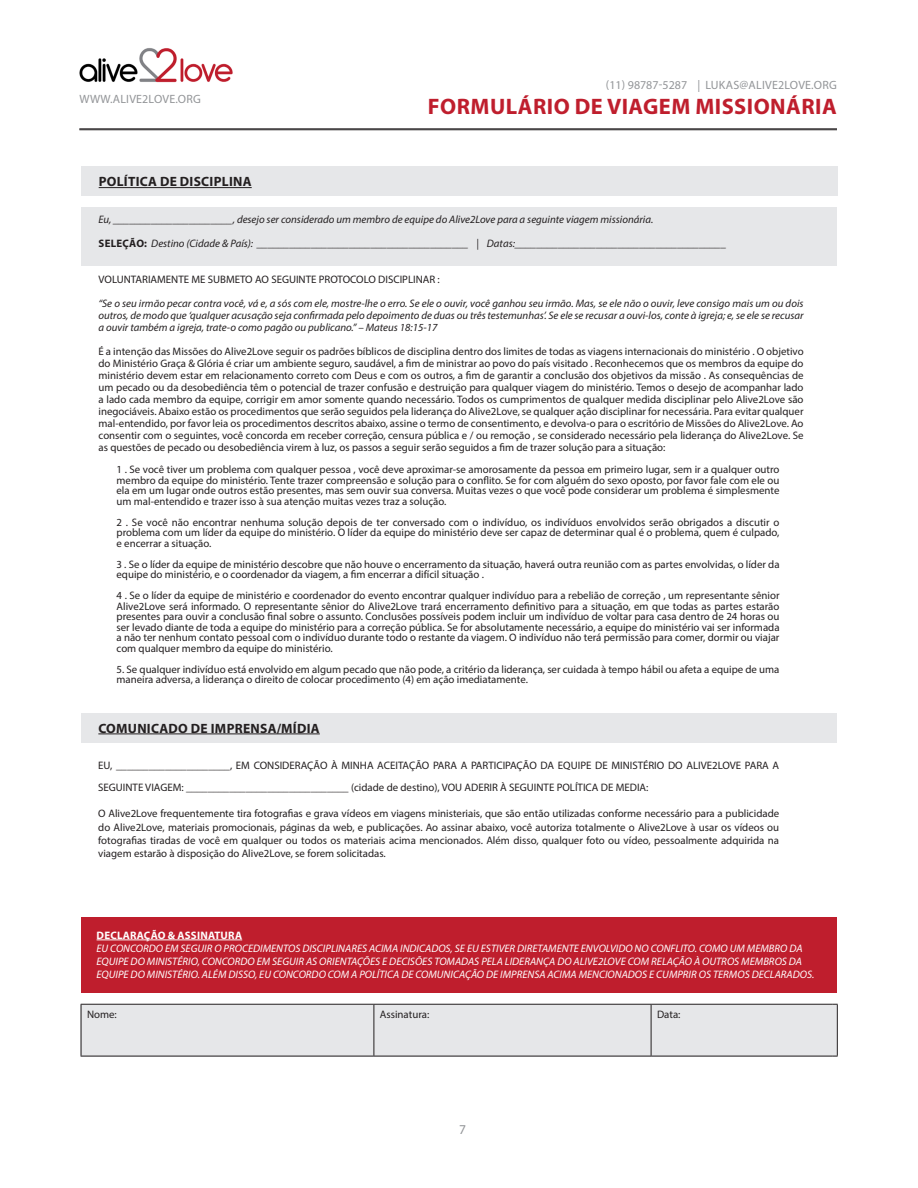
<style>
.page{position:relative;width:918px;height:1188px;background:#fff}
.page>*{position:absolute;margin:0;border:0;box-sizing:border-box;transform-origin:0 0}
.t1{font:700 22.5px "Myriad Pro";letter-spacing:.02em;color:#bf1e2d}
.t2{font:700 13.5px "Myriad Pro";letter-spacing:.02em;color:#231f20}
.t3{font:13.5px "Myriad Pro";color:#939598}
.t4{font:12px "Myriad Pro";letter-spacing:.02em;color:#939598}
.t5{font:10.8px/10.5px "Myriad Pro";color:#231f20;text-align:justify}
.t6{font:italic 10.8px/12px "Myriad Pro";color:#231f20;text-align:justify}
.t7{font:italic 10.8px/13px "Myriad Pro";color:#fff}
.t8{font:700 10.8px "Myriad Pro";letter-spacing:.02em;color:#fff}
.s1{font-weight:700;font-style:normal}
</style>
<div class="page">
<img style="left:79px;top:48px;width:154px;height:35px">
<hr style="left:79px;top:128px;width:758px;height:1px;background:#231f20">
<hr style="left:79px;top:130px;width:758px;height:1px;background:#231f20">
<div style="left:81px;top:207px;width:756px;height:59px;background:#e6e7e9"></div>
<div style="left:81px;top:167px;width:756px;height:29px;background:#e6e7e9"></div>
<hr style="left:99px;top:187px;width:153px;height:1px;background:#231f20">
<div style="left:82px;top:917px;width:755px;height:75px;background:#bf1e2d"></div>
<hr style="left:97px;top:940px;width:145px;height:1px;background:#fff">
<div style="left:81px;top:1004px;width:756px;height:52px;background:#e6e7e9"></div>
<hr style="left:81px;top:1056px;width:293px;height:1px;background:#231f20">
<hr style="left:374px;top:1056px;width:277px;height:1px;background:#231f20">
<hr style="left:651px;top:1056px;width:182px;height:1px;background:#231f20">
<hr style="left:81px;top:1004px;width:293px;height:1px;background:#231f20">
<hr style="left:81px;top:1005px;width:1px;height:51px;background:#231f20">
<hr style="left:374px;top:1004px;width:277px;height:1px;background:#231f20">
<hr style="left:374px;top:1005px;width:1px;height:51px;background:#231f20">
<hr style="left:651px;top:1004px;width:182px;height:1px;background:#231f20">
<hr style="left:651px;top:1005px;width:1px;height:51px;background:#231f20">
<hr style="left:837px;top:1005px;width:1px;height:51px;background:#231f20">
<div style="left:81px;top:713px;width:756px;height:29px;background:#e6e7e9"></div>
<hr style="left:98px;top:734px;width:222px;height:1px;background:#231f20">
<p class="t4" style="left:79px;top:92px;width:123px">WWW.ALIVE2LOVE.ORG</p>
<p class="t4" style="left:606px;top:77px;width:233px">(11) 98787-5287 | LUKAS@ALIVE2LOVE.ORG</p>
<h1 class="t1" style="left:428px;top:92px;width:410px">FORMULÁRIO DE VIAGEM MISSIONÁRIA</h1>
<p class="t2" style="left:99px;top:173px;width:154px">POLÍTICA DE DISCIPLINA</p>
<p class="t6" style="left:99px;top:213px;width:556px">Eu, ______________________, desejo ser considerado um membro de equipe do Alive2Love para a seguinte viagem missionária.</p>
<p class="t6" style="left:99px;top:237px;width:629px"><span class="s1">SELEÇÃO:</span> Destino (Cidade &amp; País): _______________________________________ | Datas:_______________________________________</p>
<p class="t5" style="left:99px;top:274px;width:343px">VOLUNTARIAMENTE ME SUBMETO AO SEGUINTE PROTOCOLO DISCIPLINAR :</p>
<p class="t6" style="left:99px;top:297px;width:707px">“Se o seu irmão pecar contra você, vá e, a sós com ele, mostre-lhe o erro. Se ele o ouvir, você ganhou seu irmão. Mas, se ele não o ouvir, leve consigo mais um ou dois outros, de modo que ‘qualquer acusação seja confirmada pelo depoimento de duas ou três testemunhas’. Se ele se recusar a ouvi-los, conte à igreja; e, se ele se recusar a ouvir também a igreja, trate-o como pagão ou publicano.” – Mateus 18:15-17</p>
<p class="t5" style="left:99px;top:345px;width:707px;line-height:12px">É a intenção das Missões do Alive2Love seguir os padrões bíblicos de disciplina dentro dos limites de todas as viagens internacionais do ministério . O objetivo do Ministério Graça &amp; Glória é criar um ambiente seguro, saudável, a fim de ministrar ao povo do país visitado . Reconhecemos que os membros da equipe do ministério devem estar em relacionamento correto com Deus e com os outros, a fim de garantir a conclusão dos objetivos da missão . As consequências de um pecado ou da desobediência têm o potencial de trazer confusão e destruição para qualquer viagem do ministério. Temos o desejo de acompanhar lado a lado cada membro da equipe, corrigir em amor somente quando necessário. Todos os cumprimentos de qualquer medida disciplinar pelo Alive2Love são inegociáveis. Abaixo estão os procedimentos que serão seguidos pela liderança do Alive2Love, se qualquer ação disciplinar for necessária. Para evitar qualquer mal-entendido, por favor leia os procedimentos descritos abaixo, assine o termo de consentimento, e devolva-o para o escritório de Missões do Alive2Love. Ao consentir com o seguintes, você concorda em receber correção, censura pública e / ou remoção , se considerado necessário pela liderança do Alive2Love. Se as questões de pecado ou desobediência virem à luz, os passos a seguir serão seguidos a fim de trazer solução para a situação:</p>
<p class="t5" style="left:117px;top:464px;width:665px">1 . Se você tiver um problema com qualquer pessoa , você deve aproximar-se amorosamente da pessoa em primeiro lugar, sem ir a qualquer outro membro da equipe do ministério. Tente trazer compreensão e solução para o conflito. Se for com alguém do sexo oposto, por favor fale com ele ou ela em um lugar onde outros estão presentes, mas sem ouvir sua conversa. Muitas vezes o que você pode considerar um problema é simplesmente um mal-entendido e trazer isso à sua atenção muitas vezes traz a solução.</p>
<p class="t5" style="left:117px;top:517px;width:664px">2 . Se você não encontrar nenhuma solução depois de ter conversado com o indivíduo, os indivíduos envolvidos serão obrigados a discutir o problema com um líder da equipe do ministério. O líder da equipe do ministério deve ser capaz de determinar qual é o problema, quem é culpado, e encerrar a situação.</p>
<p class="t5" style="left:117px;top:559px;width:665px">3 . Se o líder da equipe de ministério descobre que não houve o encerramento da situação, haverá outra reunião com as partes envolvidas, o líder da equipe do ministério, e o coordenador da viagem, a fim encerrar a difícil situação .</p>
<p class="t5" style="left:117px;top:590px;width:665px">4 . Se o líder da equipe de ministério e coordenador do evento encontrar qualquer indivíduo para a rebelião de correção , um representante sênior Alive2Love será informado. O representante sênior do Alive2Love trará encerramento definitivo para a situação, em que todas as partes estarão presentes para ouvir a conclusão final sobre o assunto. Conclusões possíveis podem incluir um indivíduo de voltar para casa dentro de 24 horas ou ser levado diante de toda a equipe do ministério para a correção pública. Se for absolutamente necessário, a equipe do ministério vai ser informada a não ter nenhum contato pessoal com o indivíduo durante todo o restante da viagem. O indivíduo não terá permissão para comer, dormir ou viajar com qualquer membro da equipe do ministério.</p>
<p class="t5" style="left:117px;top:664px;width:664px">5. Se qualquer indivíduo está envolvido em algum pecado que não pode, a critério da liderança, ser cuidada à tempo hábil ou afeta a equipe de uma maneira adversa, a liderança o direito de colocar procedimento (4) em ação imediatamente.</p>
<p class="t2" style="left:98px;top:719px;width:223px">COMUNICADO DE IMPRENSA/MÍDIA</p>
<p class="t5" style="left:98px;top:754px;width:683px;line-height:22.5px">EU, _____________________, EM CONSIDERAÇÃO À MINHA ACEITAÇÃO PARA A PARTICIPAÇÃO DA EQUIPE DE MINISTÉRIO DO ALIVE2LOVE PARA A<br>SEGUINTE VIAGEM: ______________________________ (cidade de destino), VOU ADERIR À SEGUINTE POLÍTICA DE MEDIA:</p>
<p class="t5" style="left:98px;top:807px;width:683px;line-height:13px">O Alive2Love frequentemente tira fotografias e grava vídeos em viagens ministeriais, que são então utilizadas conforme necessário para a publicidade do Alive2Love, materiais promocionais, páginas da web, e publicações. Ao assinar abaixo, você autoriza totalmente o Alive2Love à usar os vídeos ou fotografias tiradas de você em qualquer ou todos os materiais acima mencionados. Além disso, qualquer foto ou vídeo, pessoalmente adquirida na viagem estarão à disposição do Alive2Love, se forem solicitadas.</p>
<p class="t8" style="left:97px;top:928px;width:147px">DECLARAÇÃO &amp; ASSINATURA</p>
<p class="t7" style="left:96px;top:941px;width:719px">EU CONCORDO EM SEGUIR O PROCEDIMENTOS DISCIPLINARES ACIMA INDICADOS, SE EU ESTIVER DIRETAMENTE ENVOLVIDO NO CONFLITO. COMO UM MEMBRO DA<br>EQUIPE DO MINISTÉRIO, CONCORDO EM SEGUIR AS ORIENTAÇÕES E DECISÕES TOMADAS PELA LIDERANÇA DO ALIVE2LOVE COM RELAÇÃO À OUTROS MEMBROS DA<br>EQUIPE DO MINISTÉRIO. ALÉM DISSO, EU CONCORDO COM A POLÍTICA DE COMUNICAÇÃO DE IMPRENSA ACIMA MENCIONADOS E CUMPRIR OS TERMOS DECLARADOS.</p>
<p class="t5" style="left:87px;top:1009px;width:31px">Nome:</p>
<p class="t5" style="left:380px;top:1009px;width:51px">Assinatura:</p>
<p class="t5" style="left:657px;top:1009px;width:25px">Data:</p>
<p class="t3" style="left:459px;top:1121px;width:8px">7</p>
</div>
